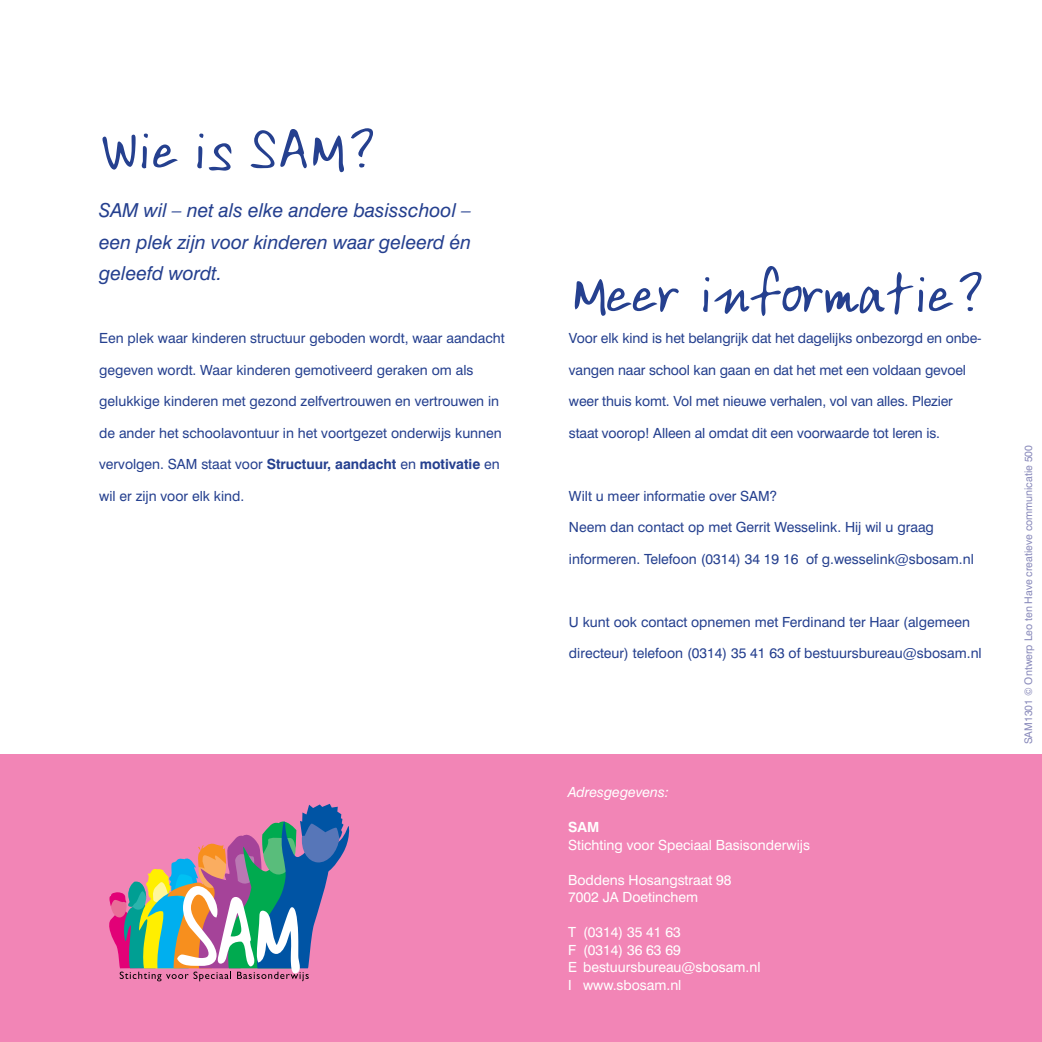
<style>
.page{position:relative;width:1042px;height:1042px;background:#fff}
.page>*{position:absolute;margin:0;border:0;box-sizing:border-box;transform-origin:0 0}
.t1{font:56px "Ardleys Hand";letter-spacing:-.01em;color:#25408f}
.t2{font:italic 19.25px/31.5px "Swiss 721 BT";color:#25408f;text-align:justify}
.t3{font:14px "Swiss 721 BT";color:#25408f}
.t4{font:14px/17.5px "Swiss 721 BT";color:#fff}
.t5{font:700 14px "Swiss 721 BT";color:#25408f}
.t6{font:italic 14px "Swiss 721 BT";color:#fff}
.t7{font:700 14px "Swiss 721 BT";color:#fff}
.t8{font:10.5px "Swiss 721 BT";color:#8889ba}
.s1{font-weight:400}
</style>
<div class="page">
<div style="left:0;top:754px;width:1042px;height:288px;background:#f285b6"></div>
<svg style="left:109px;top:804px;width:240px;height:177px"></svg>
<h1 class="t1" style="left:99px;top:116px;width:276px">Wie is SAM?</h1>
<h2 class="t2" style="left:99px;top:194px;width:373px">SAM wil – net als elke andere basisschool – een plek zijn voor kinderen waar geleerd én geleefd wordt.</h2>
<p class="t3" style="left:99px;top:330px;width:407px">Een plek waar kinderen structuur geboden wordt, waar aandacht</p>
<p class="t3" style="left:99px;top:361px;width:376px">gegeven wordt. Waar kinderen gemotiveerd geraken om als</p>
<p class="t3" style="left:99px;top:393px;width:401px">gelukkige kinderen met gezond zelfvertrouwen en vertrouwen in</p>
<p class="t3" style="left:99px;top:424px;width:404px">de ander het schoolavontuur in het voortgezet onderwijs kunnen</p>
<p class="t5" style="left:99px;top:456px;width:402px"><span class="s1">vervolgen. SAM staat voor</span> Structuur, aandacht <span class="s1">en</span> motivatie <span class="s1">en</span></p>
<p class="t3" style="left:99px;top:487px;width:147px">wil er zijn voor elk kind.</p>
<h1 class="t1" style="left:569px;top:259px;width:414px">Meer informatie?</h1>
<p class="t3" style="left:569px;top:330px;width:414px">Voor elk kind is het belangrijk dat het dagelijks onbezorgd en onbe-</p>
<p class="t3" style="left:569px;top:361px;width:398px">vangen naar school kan gaan en dat het met een voldaan gevoel</p>
<p class="t3" style="left:569px;top:393px;width:385px">weer thuis komt. Vol met nieuwe verhalen, vol van alles. Plezier</p>
<p class="t3" style="left:569px;top:424px;width:373px">staat voorop! Alleen al omdat dit een voorwaarde tot leren is.</p>
<p class="t3" style="left:569px;top:487px;width:210px">Wilt u meer informatie over SAM?</p>
<p class="t3" style="left:569px;top:519px;width:366px">Neem dan contact op met Gerrit Wesselink. Hij wil u graag</p>
<p class="t3" style="left:569px;top:550px;width:406px">informeren. Telefoon (0314) 34 19 16 of g.wesselink@sbosam.nl</p>
<p class="t3" style="left:569px;top:613px;width:403px">U kunt ook contact opnemen met Ferdinand ter Haar (algemeen</p>
<p class="t3" style="left:569px;top:645px;width:414px">directeur) telefoon (0314) 35 41 63 of bestuursbureau@sbosam.nl</p>
<p class="t6" style="left:568px;top:783px;width:102px">Adresgegevens:</p>
<p class="t7" style="left:568px;top:818px;width:33px">SAM</p>
<p class="t4" style="left:568px;top:836px;width:243px">Stichting voor Speciaal Basisonderwijs</p>
<p class="t4" style="left:568px;top:871px;width:165px">Boddens Hosangstraat 98<br>7002 JA Doetinchem</p>
<p class="t4" style="left:568px;top:923px;width:194px">T (0314) 35 41 63<br>F (0314) 36 63 69<br>E bestuursbureau@sbosam.nl<br>I www.sbosam.nl</p>
<p class="t8" style="left:1022px;top:744px;width:301px;rotate:-90deg">SAM1301 © Ontwerp Leo ten Have creatieve communicatie 500</p>
</div>
